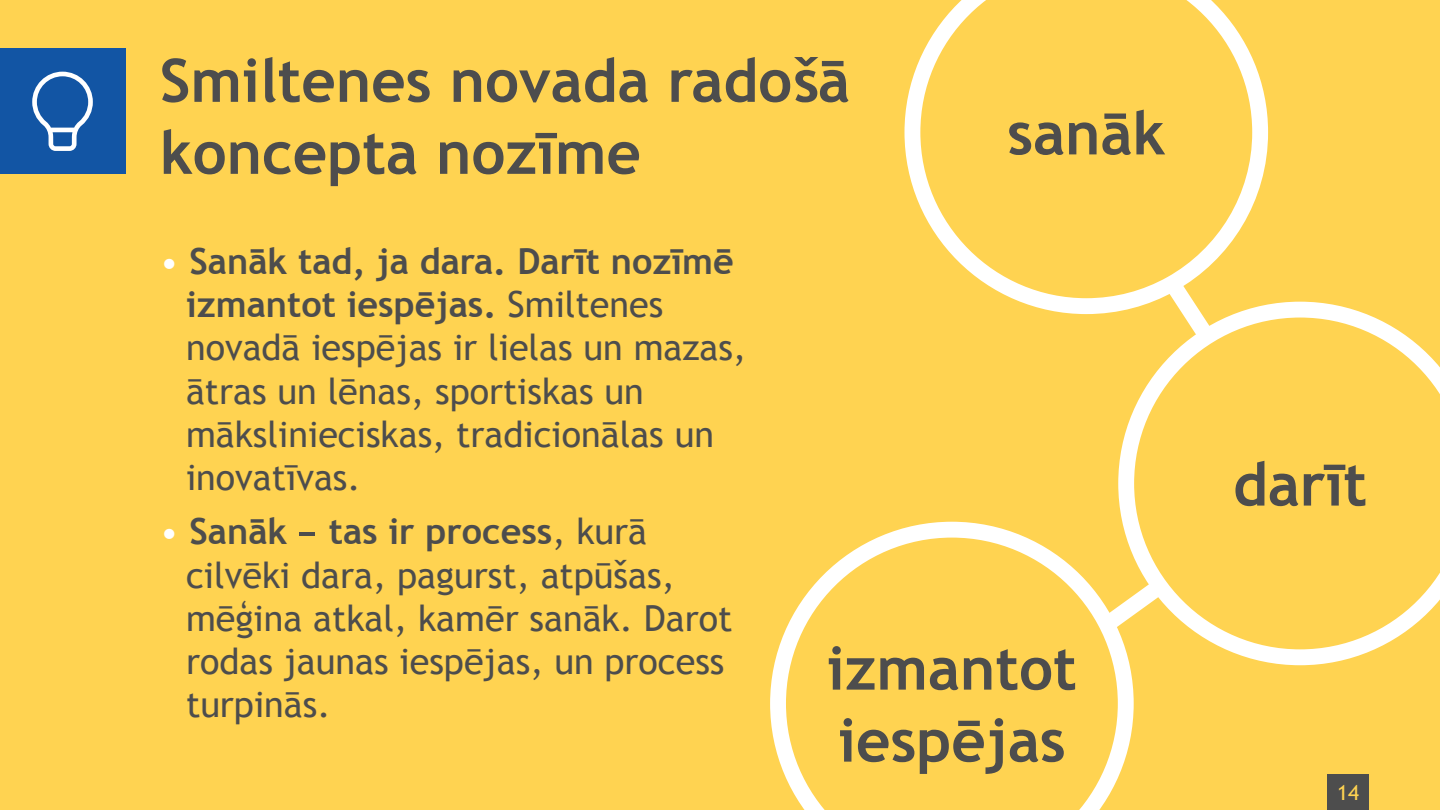
<style>
.page{position:relative;width:1440px;height:810px;background:#ffd351}
.page>*{position:absolute;margin:0;border:0;box-sizing:border-box;transform-origin:0 0}
.t1{font:700 60px/72px "Trebuchet MS";color:#4d4d4d}
.t2{font:36px/43.2px "Trebuchet MS";color:#4d4d4d}
.t3{font:21px "Trebuchet MS";color:#ffd351}
.s1{color:#fff}
.s2{font-weight:700}
</style>
<div class="page">
<svg style="left:904px;top:0;width:365px;height:315px"></svg>
<svg style="left:1118px;top:302px;width:322px;height:363px"></svg>
<svg style="left:770px;top:522px;width:364px;height:288px"></svg>
<svg style="left:1150px;top:262px;width:78px;height:95px"></svg>
<svg style="left:1083px;top:564px;width:99px;height:84px"></svg>
<div style="left:0;top:49px;width:125px;height:125px;background:#1255a4"></div>
<svg style="left:32px;top:72px;width:61px;height:79px"></svg>
<div style="left:1328px;top:775px;width:41px;height:35px;background:#4d4d4d"></div>
<h1 class="t1" style="left:160px;top:45px;width:692px">Smiltenes novada radošā koncepta nozīme</h1>
<h1 class="t1" style="left:1007px;top:97px;width:160px">sanāk</h1>
<p class="t2" style="left:186px;top:240px;width:562px;text-indent:-26px"><span class="s1">•</span> <span class="s2">Sanāk tad, ja dara. Darīt nozīmē izmantot iespējas.</span> Smiltenes novadā iespējas ir lielas un mazas, ātras un lēnas, sportiskas un mākslinieciskas, tradicionālas un inovatīvas.</p>
<p class="t2" style="left:186px;top:511px;width:548px;text-indent:-26px"><span class="s1">•</span> <span class="s2">Sanāk – tas ir process</span>, kurā cilvēki dara, pagurst, atpūšas, mēģina atkal, kamēr sanāk. Darot rodas jaunas iespējas, un process turpinās.</p>
<h1 class="t1" style="left:827px;top:632px;width:251px">izmantot iespējas</h1>
<h1 class="t1" style="left:1233px;top:448px;width:136px">darīt</h1>
<p class="t3" style="left:1337px;top:780px;width:24px">14</p>
</div>
